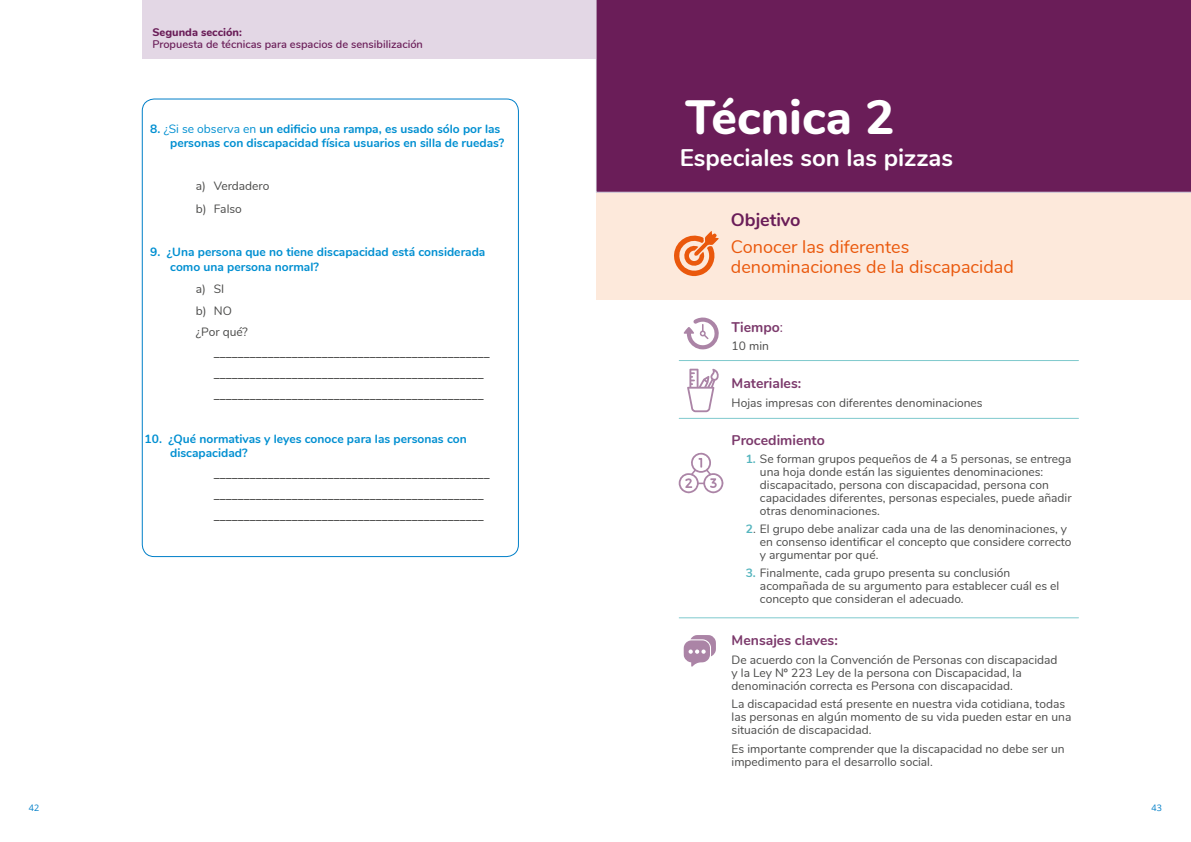
<style>
.page{position:relative;width:1191px;height:842px;background:#fff}
.page>*{position:absolute;margin:0;border:0;box-sizing:border-box;transform-origin:0 0}
.t1{font:800 48px "Nunito";color:#fff}
.t2{font:700 24px "Nunito";color:#fff}
.t3{font:18px/19.4px "Nunito";color:#ea580c}
.t4{font:700 18px "Nunito";color:#6a1d58}
.t5{font:700 14px "Nunito";color:#7c3a6c}
.t6{font:12px/12.9px "Nunito";color:#4a4a49}
.t7{font:700 12px/21px "Nunito";color:#4a4a49}
.t8{font:700 12px/14.4px "Nunito";color:#008fd1}
.t9{font:600 11px "Nunito";color:#6a1d58}
.t10{font:800 11px "Nunito";color:#6a1d58}
.t11{font:9px "Open Sans";color:#007fc8}
.s1{font-weight:400}
.s2{font-weight:700;color:#56b5be}
</style>
<div class="page">
<div style="left:596px;top:192px;width:595px;height:108px;background:#fde9db"></div>
<div style="left:595px;top:0;width:596px;height:193px;background:#6a1d58"></div>
<svg style="left:683px;top:317px;width:36px;height:33px"></svg>
<svg style="left:687px;top:369px;width:32px;height:43px"></svg>
<svg style="left:678px;top:452px;width:45px;height:41px"></svg>
<hr style="left:679px;top:360px;width:399px;height:1px;background:#7ec9cd">
<svg style="left:683px;top:635px;width:33px;height:32px"></svg>
<hr style="left:679px;top:418px;width:399px;height:1px;background:#7ec9cd">
<hr style="left:679px;top:617px;width:399px;height:1px;background:#7ec9cd">
<svg style="left:674px;top:231px;width:44px;height:45px"></svg>
<div style="left:142px;top:0;width:453px;height:58px;background:#e3d7e5"></div>
<p class="t10" style="left:152px;top:24px;width:91px">Segunda sección:</p>
<p class="t9" style="left:152px;top:36px;width:272px">Propuesta de técnicas para espacios de sensibilización</p>
<p class="t8" style="left:170px;top:121px;width:336px;text-indent:-20px">8. <span class="s1">¿Si se observa en</span> un edificio una rampa, es usado sólo por las personas con discapacidad física usuarios en silla de ruedas?</p>
<p class="t6" style="left:196px;top:174px;width:75px;line-height:22.4px">a) Verdadero b) Falso</p>
<p class="t8" style="left:170px;top:244px;width:317px;text-indent:-20px">9. ¿Una persona que no tiene discapacidad está considerada como una persona normal?</p>
<p class="t6" style="left:196px;top:277px;width:38px;line-height:22.4px">a) SI b) NO</p>
<p class="t6" style="left:196px;top:325px;width:54px">¿Por qué?</p>
<p class="t7" style="left:214px;top:342px;width:277px">______________________________________________ _____________________________________________ _____________________________________________</p>
<p class="t8" style="left:170px;top:430px;width:298px;text-indent:-26px">10. ¿Qué normativas y leyes conoce para las personas con discapacidad?</p>
<p class="t7" style="left:214px;top:462px;width:277px">______________________________________________ _____________________________________________ _____________________________________________</p>
<h1 class="t1" style="left:685px;top:82px;width:210px">Técnica 2</h1>
<h2 class="t2" style="left:679px;top:140px;width:275px">Especiales son las pizzas</h2>
<h3 class="t4" style="left:731px;top:206px;width:71px">Objetivo</h3>
<h3 class="t3" style="left:731px;top:236px;width:284px">Conocer las diferentes denominaciones de la discapacidad</h3>
<p class="t5" style="left:731px;top:316px;width:53px">Tiempo<span class="s1">:</span></p>
<p class="t6" style="left:731px;top:339px;width:39px">10 min</p>
<p class="t5" style="left:731px;top:373px;width:71px">Materiales:</p>
<p class="t6" style="left:731px;top:395px;width:253px">Hojas impresas con diferentes denominaciones</p>
<p class="t5" style="left:731px;top:429px;width:95px">Procedimiento</p>
<p class="t6" style="left:760px;top:452px;width:313px;text-indent:-14px"><span class="s2">1.</span> Se forman grupos pequeños de 4 a 5 personas, se entrega una hoja donde están las siguientes denominaciones: discapacitado, persona con discapacidad, persona con capacidades diferentes, personas especiales, puede añadir otras denominaciones.</p>
<p class="t6" style="left:760px;top:522px;width:313px;text-indent:-14px"><span class="s2">2</span>. El grupo debe analizar cada una de las denominaciones, y en consenso identificar el concepto que considere correcto y argumentar por qué.</p>
<p class="t6" style="left:760px;top:566px;width:301px;text-indent:-14px"><span class="s2">3.</span> Finalmente, cada grupo presenta su conclusión acompañada de su argumento para establecer cuál es el concepto que consideran el adecuado.</p>
<p class="t5" style="left:731px;top:630px;width:108px">Mensajes claves:</p>
<p class="t6" style="left:731px;top:652px;width:327px">De acuerdo con la Convención de Personas con discapacidad y la Ley Nº 223 Ley de la persona con Discapacidad, la denominación correcta es Persona con discapacidad.</p>
<p class="t6" style="left:731px;top:697px;width:341px">La discapacidad está presente en nuestra vida cotidiana, todas las personas en algún momento de su vida pueden estar en una situación de discapacidad.</p>
<p class="t6" style="left:731px;top:741px;width:335px">Es importante comprender que la discapacidad no debe ser un impedimento para el desarrollo social.</p>
<p class="t11" style="left:29px;top:802px;width:12px">42</p>
<p class="t11" style="left:1151px;top:802px;width:12px">43</p>
</div>
